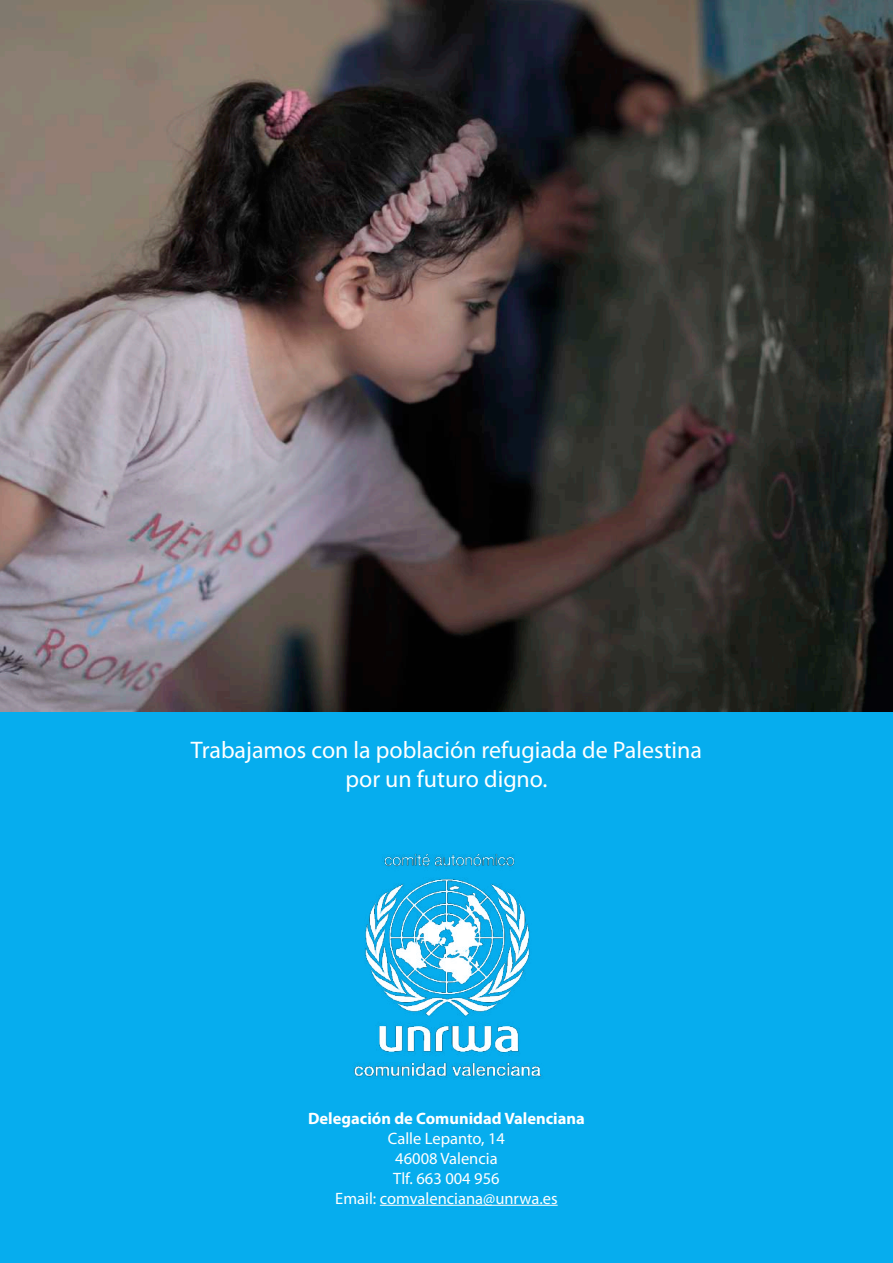
<style>
.page{position:relative;width:893px;height:1263px;background:#fff}
.page>*{position:absolute;margin:0;border:0;box-sizing:border-box;transform-origin:0 0}
.t1{font:24px/28.8px "Myriad Pro";color:#fff;text-align:center}
.t2{font:16.5px/19.8px "Myriad Pro";color:#fff;text-align:center}
.t3{font:700 16.5px "Myriad Pro";color:#fff}
</style>
<div class="page">
<div style="left:0;top:711px;width:893px;height:552px;background:#06adee"></div>
<img style="left:353px;top:853px;width:190px;height:227px">
<hr style="left:380px;top:1205px;width:178px;height:1px;background:#fff">
<img style="left:0;top:0;width:893px;height:711px">
<h1 class="t1" style="left:191px;top:735px;width:513px">Trabajamos con la población refugiada de Palestina por un futuro digno.</h1>
<p class="t3" style="left:308px;top:1108px;width:278px">Delegación de Comunidad Valenciana</p>
<p class="t2" style="left:335px;top:1128px;width:224px">Calle Lepanto, 14<br>46008 Valencia<br>Tlf. 663 004 956<br>Email: comvalenciana@unrwa.es</p>
</div>
